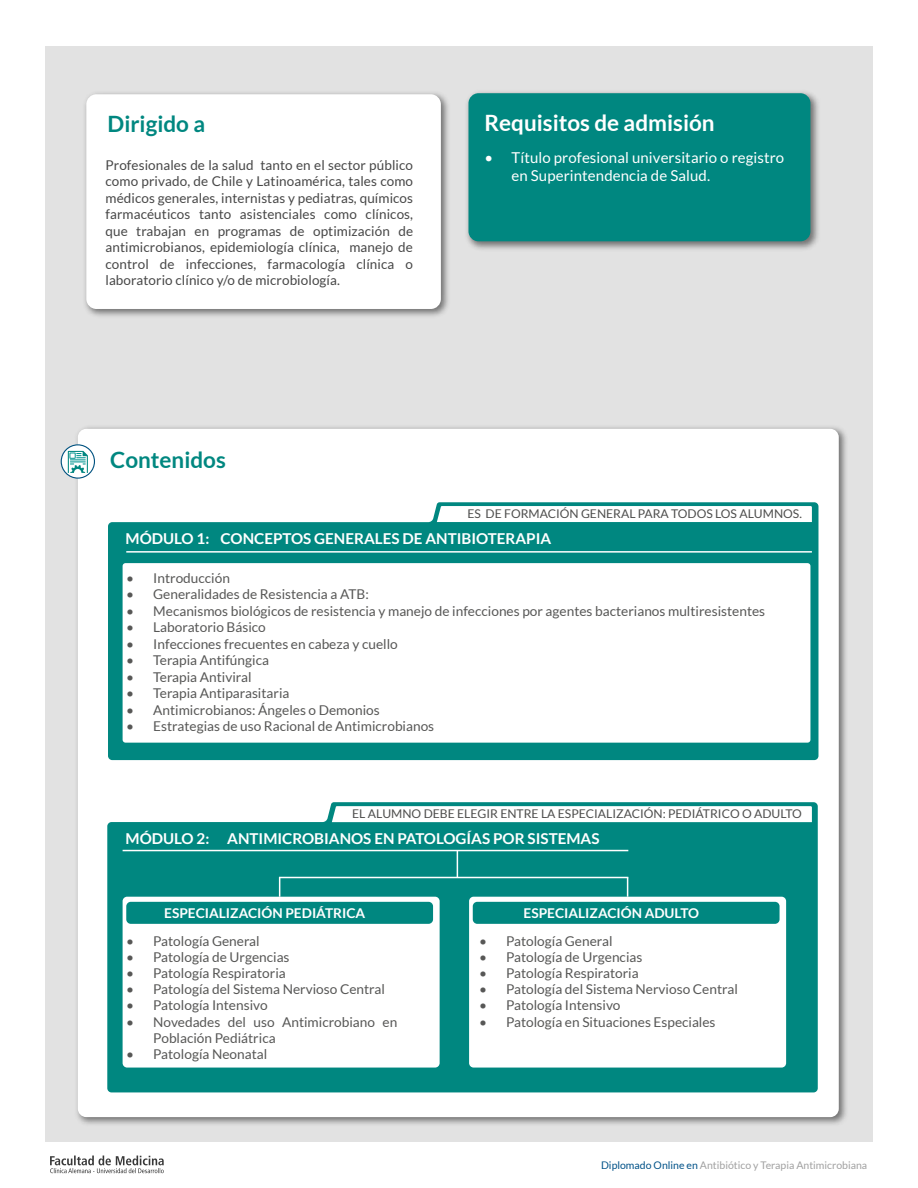
<style>
.page{position:relative;width:918px;height:1188px;background:#fff}
.page>*{position:absolute;margin:0;border:0;box-sizing:border-box;transform-origin:0 0}
.t1{font:700 22.5px "Lato";color:#fff}
.t2{font:700 22.5px "Lato";color:#008780}
.t3{font:700 15px "Lato";color:#fff}
.t4{font:15px/18px "Lato";letter-spacing:.005em;color:#fff}
.t5{font:13.5px/16.2px "Lato";color:#575756}
.t6{font:13.5px/16.5px "Lato";letter-spacing:.005em;color:#474747;text-align:justify}
.t7{font:700 13.5px "Lato";color:#fff}
.t8{font:12px "Lato";color:#4d4d4c}
.t9{font:10.5px "Lato";color:#a1a1a1}
.s1{color:#005288}
</style>
<div class="page">
<div style="left:45px;top:46px;width:828px;height:1096px;background:#e2e2e2"></div>
<svg style="left:50px;top:1156px;width:114px;height:17px"></svg>
<img style="left:467px;top:92px;width:352px;height:158px">
<div style="left:468px;top:93px;width:342px;height:148px;background:#008780;border-radius:10px"></div>
<img style="left:85px;top:93px;width:363px;height:223px">
<div style="left:86px;top:94px;width:355px;height:215px;background:#fff;border-radius:10px"></div>
<img style="left:73px;top:427px;width:774px;height:698px">
<div style="left:78px;top:429px;width:761px;height:688px;background:#fff;border-radius:8px"></div>
<svg style="left:61px;top:445px;width:33px;height:33px"></svg>
<div style="left:61px;top:444px;width:34px;height:35px;border:1px solid #005280;border-radius:50%"></div>
<svg style="left:68px;top:451px;width:20px;height:22px"></svg>
<svg style="left:108px;top:502px;width:710px;height:258px;background:#219690"></svg>
<div style="left:123px;top:563px;width:687px;height:180px;background:#fff;border-radius:3px"></div>
<svg style="left:437px;top:506px;width:375px;height:16px"></svg>
<hr style="left:126px;top:551px;width:686px;height:2px;background:#fff">
<svg style="left:107px;top:802px;width:711px;height:290px;background:#0f8e87"></svg>
<div style="left:123px;top:897px;width:317px;height:171px;background:#fff;border-radius:5px"></div>
<div style="left:126px;top:902px;width:307px;height:22px;background:#008780;border-radius:5px"></div>
<svg style="left:332px;top:806px;width:480px;height:16px"></svg>
<hr style="left:279px;top:877px;width:349px;height:1px;background:#fff">
<hr style="left:123px;top:850px;width:505px;height:1px;background:#fff">
<div style="left:469px;top:897px;width:317px;height:171px;background:#fff;border-radius:5px"></div>
<div style="left:473px;top:902px;width:307px;height:22px;background:#008780;border-radius:5px"></div>
<svg style="left:457px;top:851px;width:1px;height:26px"></svg>
<svg style="left:279px;top:878px;width:1px;height:19px"></svg>
<svg style="left:627px;top:878px;width:1px;height:19px"></svg>
<h1 class="t2" style="left:108px;top:111px;width:99px">Dirigido a</h1>
<p class="t6" style="left:106px;top:157px;width:309px">Profesionales de la salud tanto en el sector público como privado, de Chile y Latinoamérica, tales como médicos generales, internistas y pediatras, químicos farmacéuticos tanto asistenciales como clínicos, que trabajan en programas de optimización de antimicrobianos, epidemiología clínica, manejo de control de infecciones, farmacología clínica o laboratorio clínico y/o de microbiología.</p>
<h1 class="t1" style="left:485px;top:110px;width:232px">Requisitos de admisión</h1>
<p class="t4" style="left:512px;top:149px;width:274px;text-indent:-27px">• Título profesional universitario o registro en Superintendencia de Salud.</p>
<h1 class="t2" style="left:110px;top:447px;width:117px">Contenidos</h1>
<p class="t8" style="left:467px;top:507px;width:336px">ES DE FORMACIÓN GENERAL PARA TODOS LOS ALUMNOS.</p>
<p class="t3" style="left:126px;top:530px;width:85px">MÓDULO 1:</p>
<p class="t3" style="left:220px;top:530px;width:332px">CONCEPTOS GENERALES DE ANTIBIOTERAPIA</p>
<p class="t5" style="left:126px;top:570px;width:105px">• Introducción</p>
<p class="t5" style="left:126px;top:586px;width:244px">• Generalidades de Resistencia a ATB:</p>
<p class="t5" style="left:126px;top:603px;width:640px">• Mecanismos biológicos de resistencia y manejo de infecciones por agentes bacterianos multiresistentes</p>
<p class="t5" style="left:126px;top:619px;width:141px">• Laboratorio Básico</p>
<p class="t5" style="left:126px;top:636px;width:273px">• Infecciones frecuentes en cabeza y cuello</p>
<p class="t5" style="left:126px;top:652px;width:144px">• Terapia Antifúngica</p>
<p class="t5" style="left:126px;top:669px;width:127px">• Terapia Antiviral</p>
<p class="t5" style="left:126px;top:685px;width:165px">• Terapia Antiparasitaria</p>
<p class="t5" style="left:126px;top:702px;width:255px">• Antimicrobianos: Ángeles o Demonios</p>
<p class="t5" style="left:126px;top:718px;width:309px">• Estrategias de uso Racional de Antimicrobianos</p>
<p class="t3" style="left:126px;top:830px;width:85px">MÓDULO 2:</p>
<p class="t8" style="left:352px;top:807px;width:451px">EL ALUMNO DEBE ELEGIR ENTRE LA ESPECIALIZACIÓN: PEDIÁTRICO O ADULTO</p>
<p class="t3" style="left:227px;top:830px;width:374px">ANTIMICROBIANOS EN PATOLOGÍAS POR SISTEMAS</p>
<p class="t7" style="left:164px;top:905px;width:203px">ESPECIALIZACIÓN PEDIÁTRICA</p>
<p class="t7" style="left:524px;top:905px;width:177px">ESPECIALIZACIÓN ADULTO</p>
<p class="t5" style="left:479px;top:932px;width:135px">• Patología General</p>
<p class="t5" style="left:479px;top:949px;width:165px">• Patología de Urgencias</p>
<p class="t5" style="left:479px;top:965px;width:161px">• Patología Respiratoria</p>
<p class="t5" style="left:479px;top:981px;width:260px">• Patología del Sistema Nervioso Central</p>
<p class="t5" style="left:479px;top:997px;width:143px">• Patología Intensivo</p>
<p class="t5" style="left:479px;top:1013px;width:238px">• Patología en Situaciones Especiales</p>
<p class="t5" style="left:126px;top:932px;width:135px">• Patología General</p>
<p class="t5" style="left:126px;top:949px;width:165px">• Patología de Urgencias</p>
<p class="t5" style="left:126px;top:965px;width:161px">• Patología Respiratoria</p>
<p class="t5" style="left:126px;top:981px;width:260px">• Patología del Sistema Nervioso Central</p>
<p class="t5" style="left:126px;top:997px;width:143px">• Patología Intensivo</p>
<p class="t5" style="left:153px;top:1013px;width:246px;text-indent:-27px">• Novedades del uso Antimicrobiano en<br>Población Pediátrica</p>
<p class="t5" style="left:126px;top:1046px;width:142px">• Patología Neonatal</p>
<p class="t9" style="left:601px;top:1160px;width:268px"><span class="s1">Diplomado Online en</span> Antibiótico y Terapia Antimicrobiana</p>
</div>
